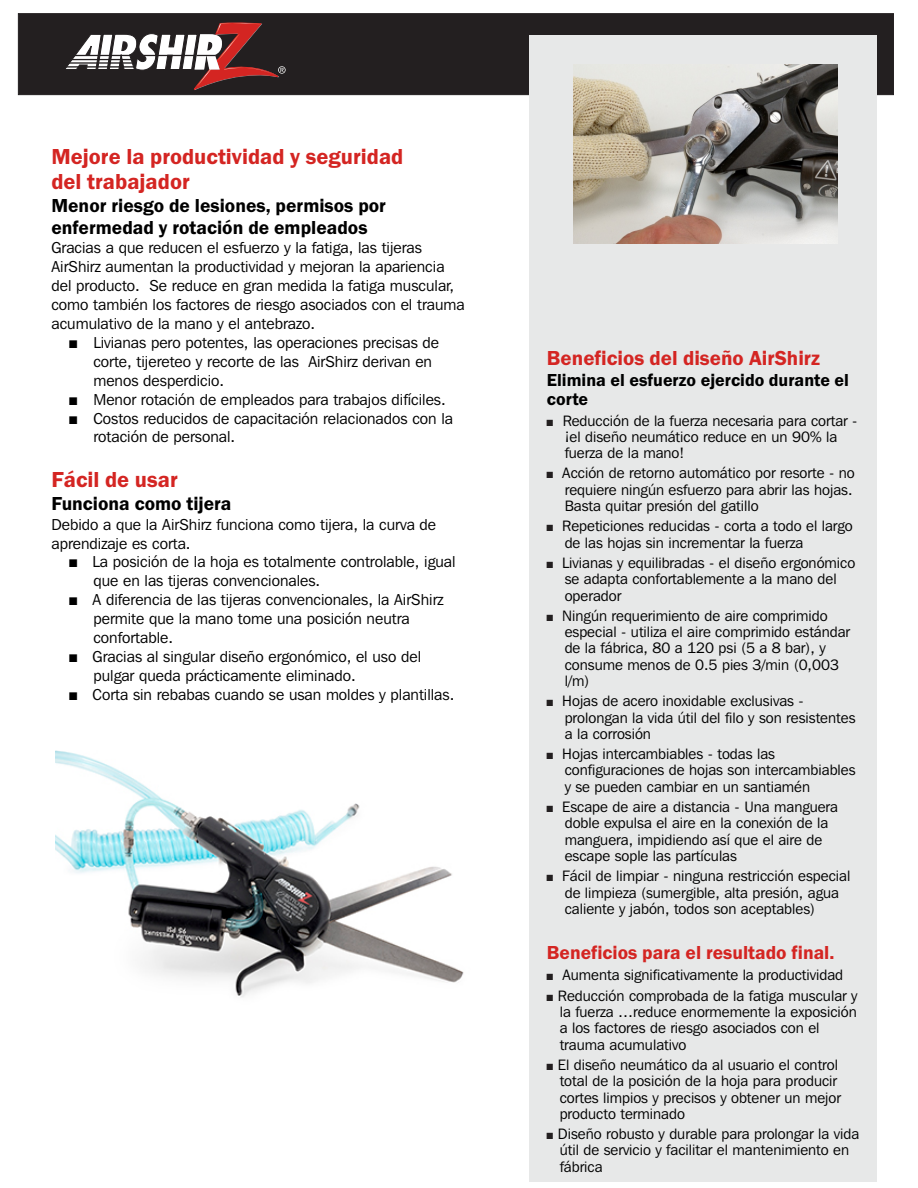
<style>
.page{position:relative;width:918px;height:1188px;background:#fff}
.page>*{position:absolute;margin:0;border:0;box-sizing:border-box;transform-origin:0 0}
.t1{font:600 22.5px/25.5px "Franklin Gothic";color:#d42522}
.t2{font:600 21px "Franklin Gothic";color:#d42522}
.t3{font:600 19.5px/22px "Franklin Gothic";color:#000}
.t4{font:600 19.5px "Franklin Gothic";color:#d42522}
.t5{font:600 18px/18.3px "Franklin Gothic";color:#000}
.t6{font:15.75px/18.9px "Franklin Gothic IT Cby BT";color:#000}
.t7{font:15px/16.2px "Franklin Gothic IT Cby BT";color:#000}
</style>
<div class="page">
<div style="left:18px;top:13px;width:876px;height:82px;background:#231f20;border:1px solid #231f20"></div>
<div style="left:529px;top:36px;width:348px;height:1146px;background:#e7e8e8"></div>
<svg style="left:66px;top:22px;width:220px;height:68px"></svg>
<img style="left:574px;top:64px;width:264px;height:180px">
<img style="left:55px;top:750px;width:409px;height:248px">
<h1 class="t1" style="left:51px;top:145px;width:353px">Mejore la productividad y seguridad del trabajador</h1>
<h3 class="t3" style="left:51px;top:196px;width:336px">Menor riesgo de lesiones, permisos por enfermedad y rotación de empleados</h3>
<p class="t6" style="left:51px;top:240px;width:372px">Gracias a que reducen el esfuerzo y la fatiga, las tijeras</p>
<p class="t6" style="left:51px;top:259px;width:395px">AirShirz aumentan la productividad y mejoran la apariencia</p>
<p class="t6" style="left:51px;top:278px;width:404px">del producto. Se reduce en gran medida la fatiga muscular,</p>
<p class="t6" style="left:51px;top:297px;width:415px">como también los factores de riesgo asociados con el trauma</p>
<p class="t6" style="left:51px;top:315px;width:265px">acumulativo de la mano y el antebrazo.</p>
<p class="t6" style="left:93px;top:334px;width:347px">Livianas pero potentes, las operaciones precisas de</p>
<p class="t6" style="left:93px;top:353px;width:340px">corte, tijereteo y recorte de las AirShirz derivan en</p>
<p class="t6" style="left:93px;top:372px;width:132px">menos desperdicio.</p>
<p class="t6" style="left:93px;top:391px;width:354px">Menor rotación de empleados para trabajos difíciles.</p>
<p class="t6" style="left:93px;top:410px;width:361px">Costos reducidos de capacitación relacionados con la</p>
<p class="t6" style="left:93px;top:429px;width:143px">rotación de personal.</p>
<h1 class="t1" style="left:51px;top:469px;width:128px">Fácil de usar</h1>
<h3 class="t3" style="left:51px;top:494px;width:182px">Funciona como tijera</h3>
<p class="t6" style="left:51px;top:516px;width:386px">Debido a que la AirShirz funciona como tijera, la curva de aprendizaje es corta.</p>
<p class="t6" style="left:93px;top:554px;width:365px">La posición de la hoja es totalmente controlable, igual que en las tijeras convencionales.<br>A diferencia de las tijeras convencionales, la AirShirz permite que la mano tome una posición neutra confortable.<br>Gracias al singular diseño ergonómico, el uso del pulgar queda prácticamente eliminado.<br>Corta sin rebabas cuando se usan moldes y plantillas.</p>
<h2 class="t2" style="left:547px;top:350px;width:275px">Beneficios del diseño AirShirz</h2>
<p class="t5" style="left:547px;top:373px;width:304px">Elimina el esfuerzo ejercido durante el corte</p>
<p class="t7" style="left:563px;top:413px;width:296px">Reducción de la fuerza necesaria para cortar - ¡el diseño neumático reduce en un 90% la fuerza de la mano!</p>
<p class="t7" style="left:562px;top:466px;width:294px">Acción de retorno automático por resorte - no requiere ningún esfuerzo para abrir las hojas.<br>Basta quitar presión del gatillo</p>
<p class="t7" style="left:562px;top:519px;width:292px">Repeticiones reducidas - corta a todo el largo de las hojas sin incrementar la fuerza</p>
<p class="t7" style="left:562px;top:556px;width:295px">Livianas y equilibradas - el diseño ergonómico se adapta confortablemente a la mano del operador</p>
<p class="t7" style="left:562px;top:609px;width:289px">Ningún requerimiento de aire comprimido especial - utiliza el aire comprimido estándar de la fábrica, 80 a 120 psi (5 a 8 bar), y consume menos de 0.5 pies 3/min (0,003 l/m)</p>
<p class="t7" style="left:562px;top:694px;width:295px">Hojas de acero inoxidable exclusivas - prolongan la vida útil del filo y son resistentes a la corrosión</p>
<p class="t7" style="left:562px;top:747px;width:295px">Hojas intercambiables - todas las configuraciones de hojas son intercambiables y se pueden cambiar en un santiamén</p>
<p class="t7" style="left:562px;top:800px;width:277px">Escape de aire a distancia - Una manguera doble expulsa el aire en la conexión de la manguera, impidiendo así que el aire de escape sople las partículas</p>
<p class="t7" style="left:562px;top:869px;width:289px">Fácil de limpiar - ninguna restricción especial de limpieza (sumergible, alta presión, agua caliente y jabón, todos son aceptables)</p>
<h3 class="t4" style="left:547px;top:945px;width:289px">Beneficios para el resultado final.</h3>
<p class="t7" style="left:558px;top:966px;width:301px;line-height:20.5px">Aumenta significativamente la productividad<br>Reducción comprobada de la fatiga muscular y</p>
<p class="t7" style="left:560px;top:1005px;width:299px">la fuerza …reduce enormemente la exposición a los factores de riesgo asociados con el trauma acumulativo</p>
<p class="t7" style="left:558px;top:1058px;width:285px">El diseño neumático da al usuario el control total de la posición de la hoja para producir cortes limpios y precisos y obtener un mejor producto terminado</p>
<p class="t7" style="left:558px;top:1127px;width:303px">Diseño robusto y durable para prolongar la vida útil de servicio y facilitar el mantenimiento en fábrica</p>
</div>
